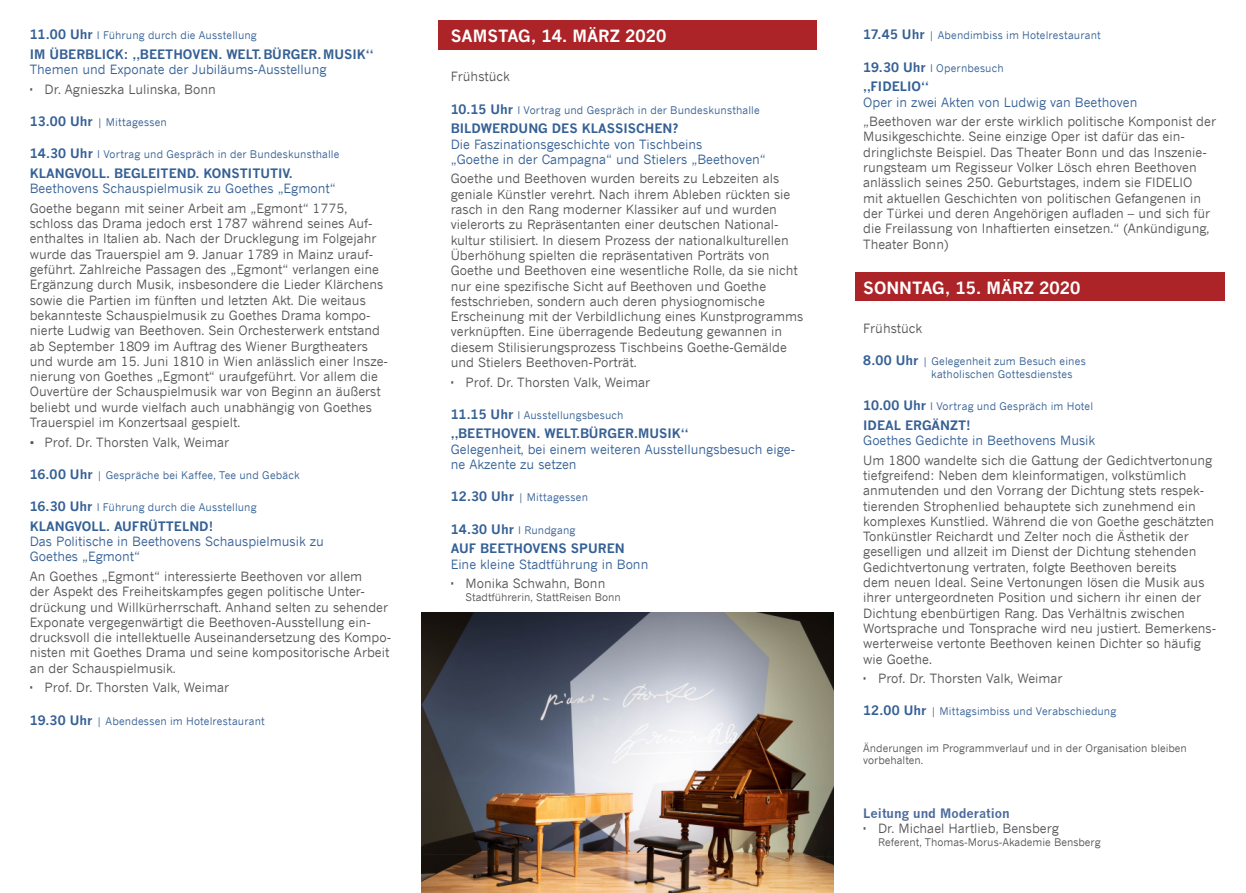
<style>
.page{position:relative;width:1246px;height:893px;background:#fff}
.page>*{position:absolute;margin:0;border:0;box-sizing:border-box;transform-origin:0 0}
.t1{font:700 16.5px "News Gothic";color:#fff}
.t2{font:12.75px/15.3px "News Gothic";color:#565659}
.t3{font:12.75px/15.3px "News Gothic";color:#356095}
.t4{font:700 12.75px "News Gothic";color:#356095}
.t5{font:700 12.75px "News Gothic";color:#4b6a9d}
.t6{font:10.5px/12.6px "News Gothic";letter-spacing:.015em;color:#356095}
.t7{font:10.5px/12.6px "News Gothic";color:#565659}
.s1{font-weight:700;font-size:12.75px}
</style>
<div class="page">
<div style="left:438px;top:21px;width:378px;height:29px;background:#ad2428"></div>
<img style="left:421px;top:613px;width:412px;height:280px">
<div style="left:855px;top:273px;width:370px;height:28px;background:#ad2428"></div>
<p class="t6" style="left:30px;top:29px;width:229px"><span class="s1">11.00 UHR</span> I Führung durch die Ausstellung</p>
<p class="t4" style="left:30px;top:47px;width:39px">IM ÜBERB</p>
<p class="t4" style="left:94px;top:47px;width:280px">LICK: „BEETHOVEN. WELT.BÜRGER.MUSIK“</p>
<p class="t3" style="left:30px;top:62px;width:298px">Themen und Exponate der Jubiläums-Ausstellung</p>
<p class="t2" style="left:45px;top:81px;width:173px">Dr. Agnieszka Lulinska, Bonn</p>
<p class="t6" style="left:30px;top:116px;width:139px"><span class="s1">13.00 UHR</span> | Mittagessen</p>
<p class="t6" style="left:30px;top:148px;width:311px"><span class="s1">14.30 UHR</span> I Vortrag und Gespräch in der Bundeskunsthalle</p>
<p class="t4" style="left:30px;top:166px;width:265px">KLANGVOLL. BEGLEITEND. KONSTITUTIV.</p>
<p class="t3" style="left:30px;top:181px;width:307px">Beethovens Schauspielmusik zu Goethes „Egmont“</p>
<p class="t2" style="left:30px;top:200px;width:360px">Goethe begann mit seiner Arbeit am „Egmont“ 1775, schloss das Drama jedoch erst 1787 während seines Auf&shy;enthaltes in Italien ab. Nach der Drucklegung im Folgejahr wurde das Trauerspiel am 9. Januar 1789 in Mainz urauf&shy;geführt. Zahlreiche Passagen des „Egmont“ verlangen eine Ergänzung durch Musik, insbesondere die Lieder Klärchens sowie die Partien im fünften und letzten Akt. Die weitaus bekannteste Schauspielmusik zu Goethes Drama kompo&shy;nierte Ludwig van Beethoven. Sein Orchesterwerk entstand ab September 1809 im Auftrag des Wiener Burgtheaters und wurde am 15. Juni 1810 in Wien anlässlich einer Insze&shy;nierung von Goethes „Egmont“ uraufgeführt. Vor allem die Ouvertüre der Schauspielmusik war von Beginn an äußerst beliebt und wurde vielfach auch unabhängig von Goethes Trauerspiel im Konzertsaal gespielt.</p>
<p class="t2" style="left:30px;top:434px;width:201px">• Prof. Dr. Thorsten Valk, Weimar</p>
<p class="t6" style="left:30px;top:469px;width:271px"><span class="s1">16.00 UHR</span> | Gespräche bei Kaffee, Tee und Gebäck</p>
<p class="t6" style="left:30px;top:501px;width:228px"><span class="s1">16.30 UHR</span> I Führung durch die Ausstellung</p>
<p class="t4" style="left:30px;top:518px;width:112px">KLANGVOLL. AUFRÜ</p>
<p class="t4" style="left:158px;top:518px;width:57px">TTELND!</p>
<p class="t3" style="left:30px;top:534px;width:296px">Das Politische in Beethovens Schauspielmusik zu<br>Goethes „Egmont“</p>
<p class="t2" style="left:30px;top:568px;width:363px">An Goethes „Egmont“ interessierte Beethoven vor allem<br>der Aspekt des Freiheitskampfes gegen politische Unter&shy;drückung und Willkürherrschaft. Anhand selten zu sehender Exponate vergegenwärtigt die Beethoven-Ausstellung ein&shy;drucksvoll die intellektuelle Auseinandersetzung des Kompo&shy;nisten mit Goethes Drama und seine kompositorische Arbeit an der Schauspielmusik.</p>
<p class="t2" style="left:45px;top:680px;width:186px">Prof. Dr. Thorsten Valk, Weimar</p>
<p class="t6" style="left:30px;top:714px;width:236px"><span class="s1">19.30 UHR</span> | Abendessen im Hotelrestaurant</p>
<p class="t1" style="left:451px;top:26px;width:217px">SAM STAG, 14. MÄRZ 2020</p>
<p class="t2" style="left:451px;top:69px;width:61px">Frühstück</p>
<p class="t6" style="left:451px;top:103px;width:310px"><span class="s1">10.15 UHR</span> I Vortrag und Gespräch in der Bundeskunsthalle</p>
<p class="t4" style="left:451px;top:121px;width:41px">BILDWER</p>
<p class="t4" style="left:509px;top:121px;width:171px">DUNG DES KLASSISCHEN?</p>
<p class="t3" style="left:451px;top:136px;width:317px">Die Faszinationsgeschichte von Tischbeins<br>„Goethe in der Campagna“ und Stielers „Beethoven“</p>
<p class="t2" style="left:451px;top:171px;width:354px">Goethe und Beethoven wurden bereits zu Lebzeiten als geniale Künstler verehrt. Nach ihrem Ableben rückten sie rasch in den Rang moderner Klassiker auf und wurden vielerorts zu Repräsentanten einer deutschen National&shy;kultur stilisiert. In diesem Prozess der nationalkulturellen Überhöhung spielten die repräsentativen Porträts von Goethe und Beethoven eine wesentliche Rolle, da sie nicht nur eine spezifische Sicht auf Beethoven und Goethe festschrieben, sondern auch deren physiognomische Erscheinung mit der Verbildlichung eines Kunstprogramms verknüpften. Eine überragende Bedeutung gewannen in diesem Stilisierungsprozess Tischbeins Goethe-Gemälde und Stielers Beethoven-Porträt.</p>
<p class="t2" style="left:466px;top:374px;width:186px">Prof. Dr. Thorsten Valk, Weimar</p>
<p class="t6" style="left:451px;top:409px;width:174px"><span class="s1">11.15 UHR</span> I Ausstellungsbesuch</p>
<p class="t4" style="left:451px;top:426px;width:239px">„BEETHOVEN. WELT.BÜRGER.MUSIK“</p>
<p class="t3" style="left:451px;top:441px;width:346px">Gelegenheit, bei einem weiteren Ausstellungsbesuch eige&shy;ne Akzente zu setzen</p>
<p class="t6" style="left:451px;top:491px;width:139px"><span class="s1">12.30 UHR</span> | Mittagessen</p>
<p class="t6" style="left:451px;top:523px;width:126px"><span class="s1">14.30 UHR</span> I Rundgang</p>
<p class="t4" style="left:451px;top:541px;width:176px">AUF BEETHOVENS SPUREN</p>
<p class="t3" style="left:451px;top:556px;width:199px">Eine kleine Stadtführung in Bonn</p>
<p class="t2" style="left:466px;top:576px;width:141px">Monika Schwahn, Bonn</p>
<p class="t7" style="left:466px;top:590px;width:157px">Stadtführerin, StattReisen Bonn</p>
<p class="t6" style="left:863px;top:29px;width:239px"><span class="s1">17.45 UHR</span> | Abendimbiss im Hotelrestaurant</p>
<p class="t6" style="left:863px;top:61px;width:142px"><span class="s1">19.30 UHR</span> I Opernbesuch</p>
<p class="t4" style="left:863px;top:79px;width:67px">„FIDELIO“</p>
<p class="t3" style="left:863px;top:94px;width:276px">Oper in zwei Akten von Ludwig van Beethoven</p>
<p class="t2" style="left:863px;top:114px;width:354px">„Beethoven war der erste wirklich politische Komponist der Musikgeschichte. Seine einzige Oper ist dafür das ein&shy;dringlichste Beispiel. Das Theater Bonn und das Inszenie&shy;rungsteam um Regisseur Volker Lösch ehren Beethoven anlässlich seines 250. Geburtstages, indem sie FIDELIO<br>mit aktuellen Geschichten von politischen Gefangenen in der Türkei und deren Angehörigen aufladen – und sich für die Freilassung von Inhaftierten einsetzen.“ (Ankündigung, Theater Bonn)</p>
<p class="t1" style="left:863px;top:278px;width:219px">SONNTAG, 15. MÄRZ 2020</p>
<p class="t2" style="left:863px;top:320px;width:61px">Frühstück</p>
<p class="t6" style="left:931px;top:355px;width:156px;text-indent:-68px"><span class="s1">8.00 UHR</span> | Gelegenheit zum Besuch eines katholischen Gottesdienstes</p>
<p class="t6" style="left:863px;top:400px;width:231px"><span class="s1">10.00 UHR</span> I Vortrag und Gespräch im Hotel</p>
<p class="t4" style="left:863px;top:417px;width:109px">I DEAL ERGÄNZT!</p>
<p class="t3" style="left:863px;top:433px;width:234px">Goethes Gedichte in Beethovens Musik</p>
<p class="t2" style="left:863px;top:452px;width:354px">Um 1800 wandelte sich die Gattung der Gedichtvertonung tiefgreifend: Neben dem kleinformatigen, volkstümlich anmutenden und den Vorrang der Dichtung stets respek&shy;tierenden Strophenlied behauptete sich zunehmend ein komplexes Kunstlied. Während die von Goethe geschätzten Tonkünstler Reichardt und Zelter noch die Ästhetik der geselligen und allzeit im Dienst der Dichtung stehenden Gedichtvertonung vertraten, folgte Beethoven bereits<br>dem neuen Ideal. Seine Vertonungen lösen die Musik aus ihrer untergeordneten Position und sichern ihr einen der Dichtung ebenbürtigen Rang. Das Verhältnis zwischen Wortsprache und Tonsprache wird neu justiert. Bemerkens&shy;werterweise vertonte Beethoven keinen Dichter so häufig wie Goethe.</p>
<p class="t2" style="left:878px;top:671px;width:186px">Prof. Dr. Thorsten Valk, Weimar</p>
<p class="t6" style="left:863px;top:705px;width:255px"><span class="s1">12.00 UHR</span> | Mittagsimbiss und Verabschiedung</p>
<p class="t7" style="left:863px;top:741px;width:325px">Änderungen im Programmverlauf und in der Organisation bleiben vorbehalten.</p>
<p class="t5" style="left:863px;top:805px;width:148px">LEITUNG UND MODERATION</p>
<p class="t2" style="left:878px;top:820px;width:182px">Dr. Michael Hartlieb, Bensberg</p>
<p class="t7" style="left:878px;top:835px;width:224px">Referent, Thomas-Morus-Akademie Bensberg</p>
</div>
